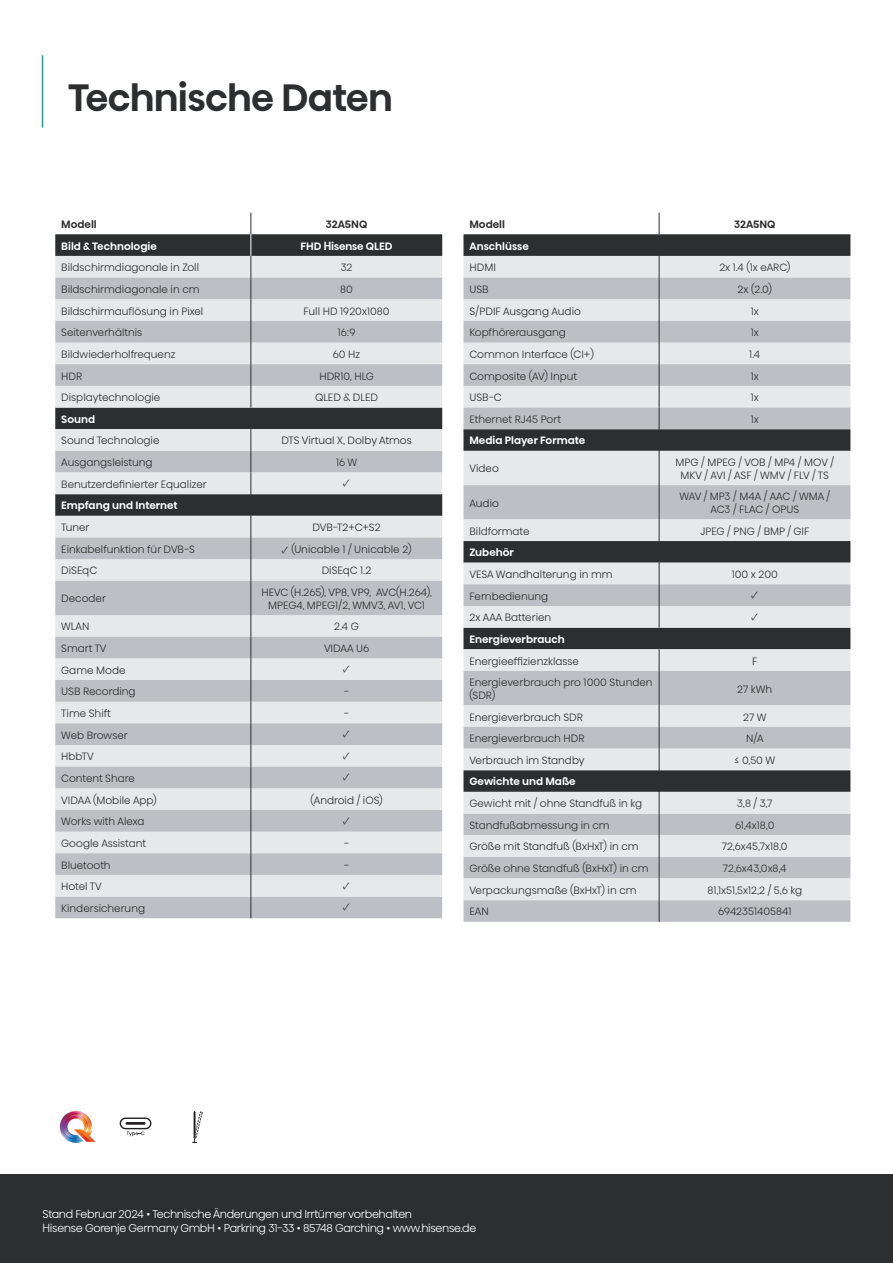
<style>
.page{position:relative;width:893px;height:1263px;background:#fff}
.page>*{position:absolute;margin:0;border:0;box-sizing:border-box;transform-origin:0 0}
.t1{font:500 37.5px "Hisense Alfabet";letter-spacing:-.02em;color:#2d2e30}
.t2{font:300 11.25px "Hisense Alfabet";letter-spacing:-.03em;color:#fff}
.t3{font:300 10.5px/12.6px "Hisense Alfabet";color:#2d2e30;text-align:center}
.t4{font:500 10.5px "Hisense Alfabet";color:#fff}
.t5{font:500 10.5px "Hisense Alfabet";color:#2d2e30}
.t6{font:500 10.5px "Minion Pro";color:#2d2e30}
.s1{font-family:"Minion Pro";font-weight:500}
</style>
<div class="page">
<div style="left:0;top:1175px;width:893px;height:88px;background:#2d2e30"></div>
<svg style="left:55px;top:234px;width:387px;height:22px;background:#303133"></svg>
<div style="left:55px;top:256px;width:387px;height:22px;background:#e7e8ea"></div>
<svg style="left:55px;top:278px;width:387px;height:640px;background:#bbbdc0"></svg>
<svg style="left:55px;top:429px;width:387px;height:467px;background:#cbcdd0"></svg>
<svg style="left:250px;top:429px;width:1px;height:152px"></svg>
<hr style="left:250px;top:581px;width:1px;height:34px;background:#2d2e30">
<svg style="left:250px;top:615px;width:1px;height:303px"></svg>
<svg style="left:250px;top:213px;width:1px;height:194px"></svg>
<svg style="left:463px;top:234px;width:387px;height:22px;background:#303133"></svg>
<div style="left:463px;top:256px;width:387px;height:22px;background:#e7e8ea"></div>
<svg style="left:463px;top:278px;width:387px;height:644px;background:#bbbdc0"></svg>
<svg style="left:463px;top:451px;width:387px;height:449px;background:#bdbfc2"></svg>
<svg style="left:659px;top:213px;width:1px;height:21px"></svg>
<svg style="left:659px;top:256px;width:1px;height:195px"></svg>
<hr style="left:659px;top:451px;width:1px;height:34px;background:#2d2e30">
<hr style="left:659px;top:485px;width:1px;height:34px;background:#2d2e30">
<svg style="left:659px;top:519px;width:1px;height:109px"></svg>
<svg style="left:659px;top:649px;width:1px;height:22px"></svg>
<hr style="left:659px;top:671px;width:1px;height:34px;background:#2d2e30">
<svg style="left:659px;top:705px;width:1px;height:217px"></svg>
<hr style="left:42px;top:55px;width:1px;height:73px;background:#00a9a7">
<svg style="left:193px;top:1111px;width:10px;height:32px"></svg>
<hr style="left:127px;top:1122px;width:17px;height:3px;background:#231f20">
<div style="left:120px;top:1117px;width:31px;height:12px;border:1px solid #231f20;border-radius:5px"></div>
<svg style="left:127px;top:1131px;width:17px;height:5px"></svg>
<img style="left:59px;top:1110px;width:37px;height:33px">
<h1 class="t1" style="left:68px;top:71px;width:327px">Technische Daten</h1>
<p class="t5" style="left:61px;top:217px;width:37px">Modell</p>
<p class="t5" style="left:326px;top:217px;width:43px">32A5NQ</p>
<p class="t4" style="left:61px;top:238px;width:97px">Bild &amp; Technologie</p>
<p class="t4" style="left:301px;top:238px;width:94px">FHD Hisense QLED</p>
<p class="t3" style="left:61px;top:260px;width:139px">Bildschirmdiagonale in Zoll</p>
<p class="t3" style="left:341px;top:260px;width:13px">32</p>
<p class="t3" style="left:61px;top:281px;width:140px">Bildschirmdiagonale in cm</p>
<p class="t3" style="left:340px;top:281px;width:14px">80</p>
<p class="t3" style="left:61px;top:303px;width:144px">Bildschirmauflösung in Pixel</p>
<p class="t3" style="left:304px;top:303px;width:88px">Full HD 1920x1080</p>
<p class="t3" style="left:61px;top:325px;width:82px">Seitenverhältnis</p>
<p class="t3" style="left:338px;top:325px;width:19px">16:9</p>
<p class="t3" style="left:61px;top:346px;width:116px">Bildwiederholfrequenz</p>
<p class="t3" style="left:333px;top:346px;width:29px">60 Hz</p>
<p class="t3" style="left:61px;top:368px;width:23px">HDR</p>
<p class="t3" style="left:319px;top:368px;width:56px">HDR10, HLG</p>
<p class="t3" style="left:61px;top:389px;width:101px">Displaytechnologie</p>
<p class="t3" style="left:315px;top:389px;width:65px">QLED &amp; DLED</p>
<p class="t4" style="left:61px;top:411px;width:35px">Sound</p>
<p class="t3" style="left:61px;top:433px;width:100px">Sound Technologie</p>
<p class="t3" style="left:281px;top:433px;width:132px">DTS Virtual X, Dolby Atmos</p>
<p class="t3" style="left:61px;top:454px;width:93px">Ausgangsleistung</p>
<p class="t3" style="left:336px;top:454px;width:23px">16 W</p>
<p class="t3" style="left:61px;top:476px;width:147px">Benutzerdefinierter Equalizer</p>
<p class="t6" style="left:343px;top:476px;width:9px">✓</p>
<p class="t4" style="left:61px;top:498px;width:118px">Empfang und Internet</p>
<p class="t3" style="left:61px;top:519px;width:30px">Tuner</p>
<p class="t3" style="left:312px;top:519px;width:70px">DVB-T2+C+S2</p>
<p class="t3" style="left:61px;top:541px;width:135px">Einkabelfunktion für DVB-S</p>
<p class="t3" style="left:282px;top:541px;width:131px"><span class="s1">✓</span> (Unicable 1 / Unicable 2)</p>
<p class="t3" style="left:61px;top:563px;width:37px">DiSEqC</p>
<p class="t3" style="left:322px;top:563px;width:51px">DiSEqC 1.2</p>
<p class="t3" style="left:61px;top:591px;width:46px">Decoder</p>
<p class="t3" style="left:261px;top:584px;width:172px">HEVC (H.265), VP8, VP9, AVC(H.264),<br>MPEG4, MPEG1/2, WMV3, AV1, VC1</p>
<p class="t3" style="left:61px;top:619px;width:30px">WLAN</p>
<p class="t3" style="left:334px;top:619px;width:26px">2.4 G</p>
<p class="t3" style="left:61px;top:640px;width:47px">Smart TV</p>
<p class="t3" style="left:324px;top:640px;width:47px">VIDAA U6</p>
<p class="t3" style="left:61px;top:662px;width:66px">Game Mode</p>
<p class="t6" style="left:343px;top:661px;width:9px">✓</p>
<p class="t3" style="left:61px;top:684px;width:76px">USB Recording</p>
<p class="t3" style="left:344px;top:684px;width:7px">−</p>
<p class="t3" style="left:61px;top:705px;width:51px">Time Shift</p>
<p class="t3" style="left:344px;top:705px;width:7px">−</p>
<p class="t3" style="left:61px;top:727px;width:68px">Web Browser</p>
<p class="t6" style="left:343px;top:726px;width:9px">✓</p>
<p class="t3" style="left:61px;top:749px;width:34px">HbbTV</p>
<p class="t6" style="left:343px;top:748px;width:9px">✓</p>
<p class="t3" style="left:61px;top:770px;width:75px">Content Share</p>
<p class="t6" style="left:343px;top:770px;width:9px">✓</p>
<p class="t3" style="left:61px;top:792px;width:97px">VIDAA (Mobile App)</p>
<p class="t3" style="left:310px;top:792px;width:74px">(Android / iOS)</p>
<p class="t3" style="left:61px;top:814px;width:85px">Works with Alexa</p>
<p class="t6" style="left:343px;top:813px;width:9px">✓</p>
<p class="t3" style="left:61px;top:835px;width:86px">Google Assistant</p>
<p class="t3" style="left:344px;top:835px;width:7px">−</p>
<p class="t3" style="left:61px;top:857px;width:51px">Bluetooth</p>
<p class="t3" style="left:344px;top:857px;width:7px">−</p>
<p class="t3" style="left:61px;top:878px;width:42px">Hotel TV</p>
<p class="t6" style="left:343px;top:878px;width:9px">✓</p>
<p class="t3" style="left:61px;top:900px;width:85px">Kindersicherung</p>
<p class="t6" style="left:343px;top:900px;width:9px">✓</p>
<p class="t5" style="left:469px;top:217px;width:37px">Modell</p>
<p class="t5" style="left:734px;top:217px;width:43px">32A5NQ</p>
<p class="t4" style="left:469px;top:238px;width:61px">Anschlüsse</p>
<p class="t3" style="left:469px;top:260px;width:28px">HDMI</p>
<p class="t3" style="left:719px;top:260px;width:72px">2x 1.4 (1x eARC)</p>
<p class="t3" style="left:469px;top:281px;width:21px">USB</p>
<p class="t3" style="left:738px;top:281px;width:36px">2x (2.0)</p>
<p class="t3" style="left:469px;top:303px;width:113px">S/PDIF Ausgang Audio</p>
<p class="t3" style="left:751px;top:303px;width:10px">1x</p>
<p class="t3" style="left:469px;top:325px;width:98px">Kopfhörerausgang</p>
<p class="t3" style="left:751px;top:325px;width:10px">1x</p>
<p class="t3" style="left:469px;top:346px;width:126px">Common Interface (CI+)</p>
<p class="t3" style="left:749px;top:346px;width:13px">1.4</p>
<p class="t3" style="left:469px;top:368px;width:109px">Composite (AV) Input</p>
<p class="t3" style="left:751px;top:368px;width:10px">1x</p>
<p class="t3" style="left:469px;top:389px;width:34px">USB-C</p>
<p class="t3" style="left:751px;top:389px;width:10px">1x</p>
<p class="t3" style="left:469px;top:411px;width:93px">Ethernet RJ45 Port</p>
<p class="t3" style="left:751px;top:411px;width:10px">1x</p>
<p class="t4" style="left:469px;top:433px;width:117px">Media Player Formate</p>
<p class="t3" style="left:469px;top:461px;width:31px">Video</p>
<p class="t3" style="left:676px;top:454px;width:160px">MPG / MPEG / VOB / MP4 / MOV /<br>MKV / AVI / ASF / WMV / FLV / TS</p>
<p class="t3" style="left:469px;top:495px;width:31px">Audio</p>
<p class="t3" style="left:679px;top:489px;width:153px">WAV / MP3 / M4A / AAC / WMA /<br>AC3 / FLAC / OPUS</p>
<p class="t3" style="left:469px;top:523px;width:62px">Bildformate</p>
<p class="t3" style="left:700px;top:523px;width:111px">JPEG / PNG / BMP / GIF</p>
<p class="t4" style="left:469px;top:545px;width:46px">Zubehör</p>
<p class="t3" style="left:469px;top:566px;width:145px">VESA Wandhalterung in mm</p>
<p class="t3" style="left:732px;top:566px;width:48px">100 x 200</p>
<p class="t3" style="left:469px;top:588px;width:80px">Fernbedienung</p>
<p class="t6" style="left:751px;top:587px;width:9px">✓</p>
<p class="t3" style="left:469px;top:610px;width:83px">2x AAA Batterien</p>
<p class="t6" style="left:751px;top:609px;width:9px">✓</p>
<p class="t4" style="left:469px;top:632px;width:97px">Energieverbrauch</p>
<p class="t3" style="left:469px;top:653px;width:111px">Energieeffizienzklasse</p>
<p class="t3" style="left:752px;top:653px;width:7px">F</p>
<p class="t3" style="left:469px;top:675px;width:185px;text-align:left">Energieverbrauch pro 1000 Stunden (SDR)</p>
<p class="t3" style="left:737px;top:681px;width:36px">27 kWh</p>
<p class="t3" style="left:469px;top:709px;width:115px">Energieverbrauch SDR</p>
<p class="t3" style="left:743px;top:709px;width:25px">27 W</p>
<p class="t3" style="left:469px;top:730px;width:117px">Energieverbrauch HDR</p>
<p class="t3" style="left:746px;top:730px;width:19px">N/A</p>
<p class="t3" style="left:469px;top:752px;width:117px">Verbrauch im Standby</p>
<p class="t3" style="left:735px;top:752px;width:42px">≤ 0,50 W</p>
<p class="t4" style="left:469px;top:774px;width:108px">Gewichte und Maße</p>
<p class="t3" style="left:469px;top:795px;width:174px">Gewicht mit / ohne Standfuß in kg</p>
<p class="t3" style="left:737px;top:795px;width:37px">3,8 / 3,7</p>
<p class="t3" style="left:469px;top:817px;width:142px">Standfußabmessung in cm</p>
<p class="t3" style="left:735px;top:817px;width:41px">61,4x18,0</p>
<p class="t3" style="left:469px;top:839px;width:171px">Größe mit Standfuß (BxHxT) in cm</p>
<p class="t3" style="left:722px;top:839px;width:67px">72,6x45,7x18,0</p>
<p class="t3" style="left:469px;top:860px;width:181px">Größe ohne Standfuß (BxHxT) in cm</p>
<p class="t3" style="left:723px;top:860px;width:65px">72,6x43,0x8,4</p>
<p class="t3" style="left:469px;top:882px;width:169px">Verpackungsmaße (BxHxT) in cm</p>
<p class="t3" style="left:707px;top:882px;width:96px">81,1x51,5x12,2 / 5,6 kg</p>
<p class="t3" style="left:469px;top:904px;width:21px">EAN</p>
<p class="t3" style="left:718px;top:904px;width:75px">6942351405841</p>
<p class="t2" style="left:43px;top:1204px;width:371px">Stand Februar 2024 • Technische Änderungen und Irrtümer vorbehalten</p>
<p class="t2" style="left:43px;top:1217px;width:435px">Hisense Gorenje Germany GmbH • Parkring 31-33 • 85748 Garching • www.hisense.de</p>
</div>
